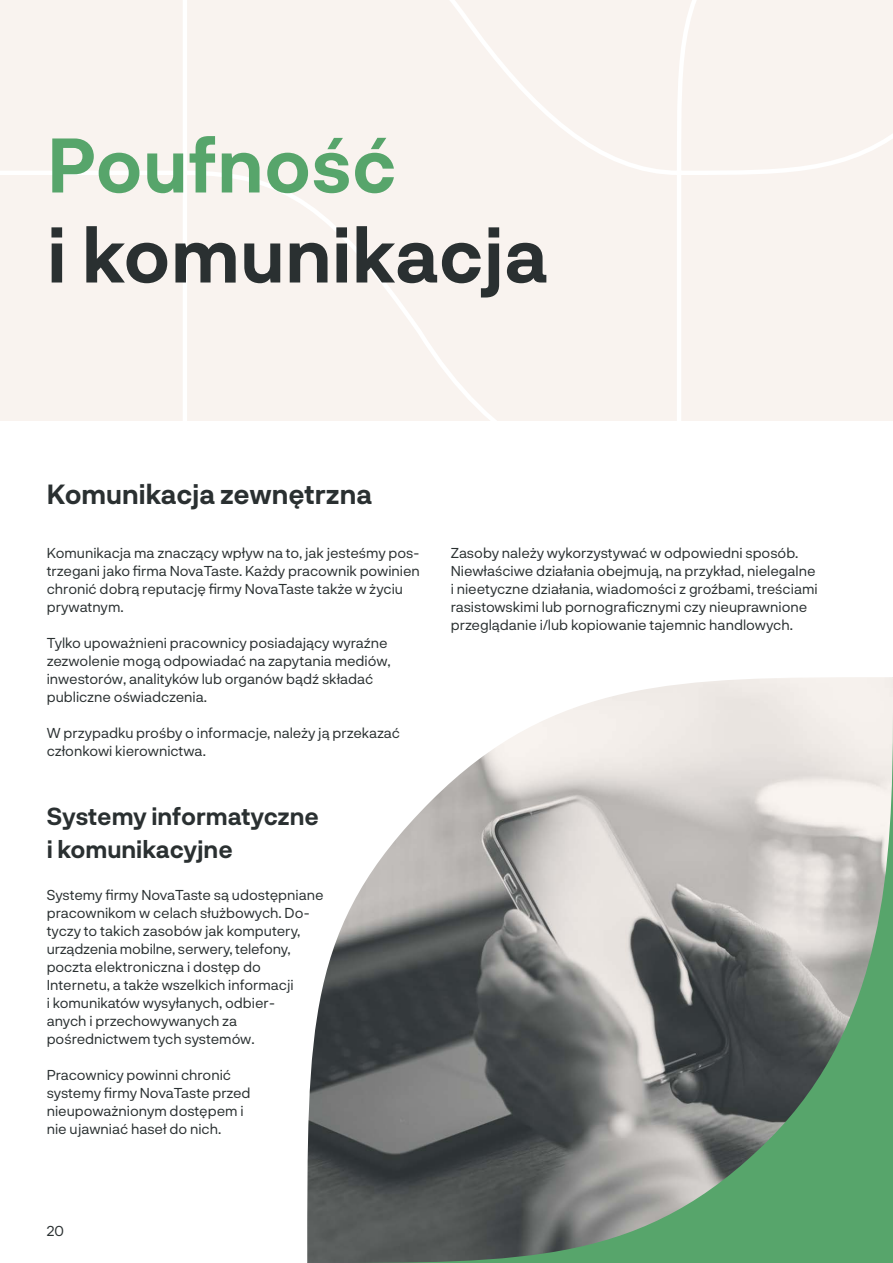
<style>
.page{position:relative;width:893px;height:1263px;background:#fff}
.page>*{position:absolute;margin:0;border:0;box-sizing:border-box;transform-origin:0 0}
.t1{font:700 75px "Neurial Grotesk";letter-spacing:.01em;color:#2a3031}
.t2{font:700 75px "Neurial Grotesk";letter-spacing:.01em;color:#57a56b}
.t3{font:700 27px "Neurial Grotesk";color:#2a3031}
.t4{font:700 24px/33px "Neurial Grotesk";color:#2a3031}
.t5{font:14.25px/18px "Neurial Grotesk";color:#2a3031}
</style>
<div class="page">
<div style="left:0;top:0;width:893px;height:421px;background:#f9f3ef"></div>
<img style="left:307px;top:677px;width:586px;height:586px">
<h1 class="t2" style="left:47px;top:111px;width:350px">Poufność</h1>
<h1 class="t1" style="left:47px;top:201px;width:502px">i komunikacja</h1>
<h2 class="t3" style="left:47px;top:475px;width:327px">Komunikacja zewnętrzna</h2>
<p class="t5" style="left:47px;top:543px;width:375px">Komunikacja ma znaczący wpływ na to, jak jesteśmy pos&shy;trzegani jako firma NovaTaste. Każdy pracownik powinien chronić dobrą reputację firmy NovaTaste także w życiu prywatnym.</p>
<p class="t5" style="left:47px;top:633px;width:345px">Tylko upoważnieni pracownicy posiadający wyraźne zezwolenie mogą odpowiadać na zapytania mediów, inwestorów, analityków lub organów bądź składać publiczne oświadczenia.</p>
<p class="t5" style="left:47px;top:723px;width:355px">W przypadku prośby o informacje, należy ją przekazać członkowi kierownictwa.</p>
<h3 class="t4" style="left:47px;top:799px;width:274px">Systemy informatyczne i komunikacyjne</h3>
<p class="t5" style="left:47px;top:885px;width:278px">Systemy firmy NovaTaste są udostępniane pracownikom w celach służbowych. Do&shy;tyczy to takich zasobów jak komputery, urządzenia mobilne, serwery, telefony, poczta elektroniczna i dostęp do Internetu, a także wszelkich informacji<br>i komunikatów wysyłanych, odbier-<br>anych i przechowywanych za pośrednictwem tych systemów.</p>
<p class="t5" style="left:47px;top:1065px;width:205px">Pracownicy powinni chronić systemy firmy NovaTaste przed nieupoważnionym dostępem i nie ujawniać haseł do nich.</p>
<p class="t5" style="left:451px;top:543px;width:368px">Zasoby należy wykorzystywać w odpowiedni sposób.<br>Niewłaściwe działania obejmują, na przykład, nielegalne i nieetyczne działania, wiadomości z groźbami, treściami rasistowskimi lub pornograficznymi czy nieuprawnione przeglądanie i/lub kopiowanie tajemnic handlowych.</p>
<p class="t5" style="left:47px;top:1221px;width:19px">20</p>
</div>
